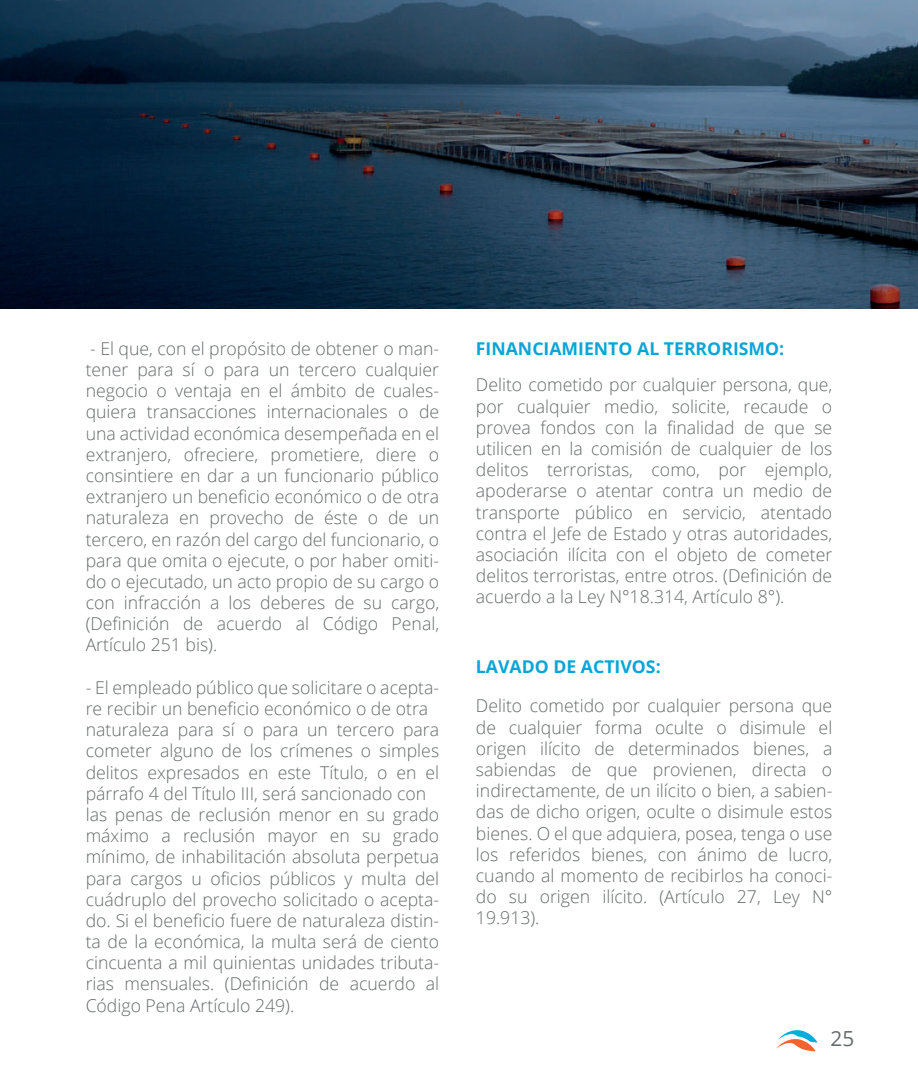
<style>
.page{position:relative;width:918px;height:1092px;background:#fff}
.page>*{position:absolute;margin:0;border:0;box-sizing:border-box;transform-origin:0 0}
.t1{font:20.82px "Open Sans";color:#656a6a}
.t2{font:300 17.68px/21.2px "Open Sans";color:#656a6a;text-align:justify}
.t3{font:700 17.68px "Open Sans";color:#0aa5d8}
</style>
<div class="page">
<img style="left:0;top:0;width:918px;height:308px">
<svg style="left:776px;top:1030px;width:41px;height:21px"></svg>
<p class="t2" style="left:86px;top:337px;width:355px">- El que, con el propósito de obtener o man&shy;tener para sí o para un tercero cualquier negocio o ventaja en el ámbito de cuales&shy;quiera transacciones internacionales o de una actividad económica desempeñada en el extranjero, ofreciere, prometiere, diere o consintiere en dar a un funcionario público extranjero un beneficio económico o de otra naturaleza en provecho de éste o de un tercero, en razón del cargo del funcionario, o para que omita o ejecute, o por haber omiti&shy;do o ejecutado, un acto propio de su cargo o con infracción a los deberes de su cargo, (Definición de acuerdo al Código Penal, Artículo 251 bis).</p>
<p class="t2" style="left:86px;top:676px;width:355px;text-align:left">- El empleado público que solicitare o acepta&shy;re recibir un beneficio económico o de otra naturaleza para sí o para un tercero para cometer alguno de los crímenes o simples delitos expresados en este Título, o en el párrafo 4 del Título III, será sancionado con las penas de reclusión menor en su grado máximo a reclusión mayor en su grado mínimo, de inhabilitación absoluta perpetua para cargos u oficios públicos y multa del cuádruplo del provecho solicitado o acepta&shy;do. Si el beneficio fuere de naturaleza distin&shy;ta de la económica, la multa será de ciento cincuenta a mil quinientas unidades tributa&shy;rias mensuales. (Definición de acuerdo al Código Pena Artículo 249).</p>
<p class="t3" style="left:476px;top:336px;width:310px">FINANCIAMIENTO AL TERRORISMO:</p>
<p class="t2" style="left:476px;top:374px;width:358px">Delito cometido por cualquier persona, que, por cualquier medio, solicite, recaude o provea fondos con la finalidad de que se utilicen en la comisión de cualquier de los delitos terroristas, como, por ejemplo, apoderarse o atentar contra un medio de transporte público en servicio, atentado contra el Jefe de Estado y otras autoridades, asociación ilícita con el objeto de cometer delitos terroristas, entre otros. (Definición de acuerdo a la Ley N°18.314, Artículo 8°).</p>
<p class="t3" style="left:476px;top:654px;width:186px">LAVADO DE ACTIVOS:</p>
<p class="t2" style="left:476px;top:695px;width:358px">Delito cometido por cualquier persona que de cualquier forma oculte o disimule el origen ilícito de determinados bienes, a sabiendas de que provienen, directa o indirectamente, de un ilícito o bien, a sabien&shy;das de dicho origen, oculte o disimule estos bienes. O el que adquiera, posea, tenga o use los referidos bienes, con ánimo de lucro, cuando al momento de recibirlos ha conoci&shy;do su origen ilícito. (Artículo 27, Ley N° 19.913).</p>
<p class="t1" style="left:830px;top:1024px;width:25px">25</p>
</div>
